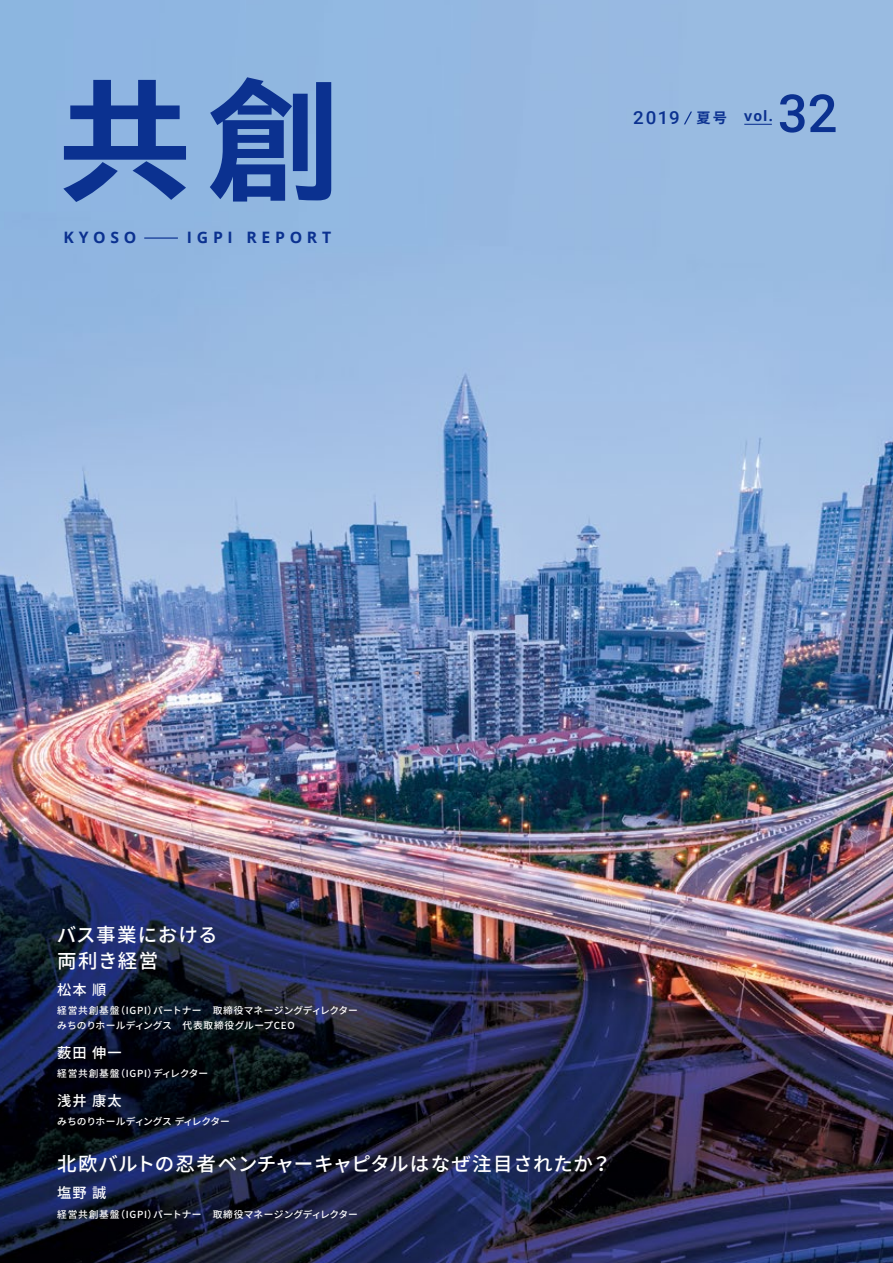
<style>
.page{position:relative;width:893px;height:1263px;background:#fff}
.page>*{position:absolute;margin:0;border:0;box-sizing:border-box;transform-origin:0 0}
.t1{font:139.2px "TB Go Std B C8";color:#0b3190}
.t2{font:500 52.5px "Roboto";color:#0b3190}
.t3{font:500 19.5px/25.5px "Noto Sans CJ Kjp";letter-spacing:.035em;color:#fff}
.t4{font:500 18px "Roboto";color:#0b3190;scale:1.04 1}
.t5{font:700 15.75px "Open Sans";letter-spacing:.3em;color:#0b3190}
.t6{font:500 14.25px "Noto Sans CJ Kjp";letter-spacing:.075em;color:#fff}
.t7{font:500 9.75px/15px "Noto Sans CJ Kjp";letter-spacing:.02em;color:#fff}
.t8{font:500 9.75px "Noto Sans CJ Kjp";letter-spacing:.045em;color:#fff}
.t9{font:500 9.75px "Noto Sans CJ Kjp";letter-spacing:.075em;color:#fff}
.t10{font:500 9.75px "Noto Sans CJ Kjp";letter-spacing:-.015em;color:#fff}
.s1{font-size:136.5px}
.s2{font-family:"Noto Sans CJ Kjp";font-weight:700;font-size:14.25px}
</style>
<div class="page">
<img style="left:0;top:0;width:893px;height:1263px">
<hr style="left:144px;top:237px;width:34px;height:2px;background:#0b3190">
<svg style="left:744px;top:124px;width:28px;height:1px"></svg>
<svg style="left:684px;top:112px;width:8px;height:12px"></svg>
<h1 class="t1" style="left:56px;top:63px;width:288px">共<span class="s1">創</span></h1>
<h3 class="t5" style="left:64px;top:226px;width:74px">KYOSO</h3>
<h3 class="t5" style="left:187px;top:226px;width:146px">IGPI REPORT</h3>
<h2 class="t2" style="left:778px;top:77px;width:61px">32</h2>
<h3 class="t4" style="left:633px;top:105px;width:136px">2019 <span class="s2">夏号</span> <sup>vol.</sup></h3>
<h3 class="t3" style="left:57px;top:922px;width:162px">バス事業における両利き経営</h3>
<h3 class="t6" style="left:57px;top:981px;width:51px">松本 順</h3>
<p class="t7" style="left:57px;top:1003px;width:302px">経営共創基盤（IGPI）パートナー　取締役マネージングディレクターみちのりホールディングス　代表取締役グループCEO</p>
<h3 class="t6" style="left:57px;top:1044px;width:66px">薮田 伸一</h3>
<p class="t9" style="left:57px;top:1068px;width:152px">経営共創基盤（IGPI）ディレクター</p>
<h3 class="t6" style="left:57px;top:1093px;width:66px">浅井 康太</h3>
<p class="t10" style="left:57px;top:1116px;width:174px">みちのりホールディングス ディレクター</p>
<h3 class="t3" style="left:57px;top:1151px;width:555px">北欧バルトの忍者ベンチャーキャピタルはなぜ注目されたか？</h3>
<h3 class="t6" style="left:57px;top:1184px;width:51px">塩野 誠</h3>
<p class="t8" style="left:57px;top:1209px;width:302px">経営共創基盤（IGPI）パートナー　取締役マネージングディレクター</p>
</div>
